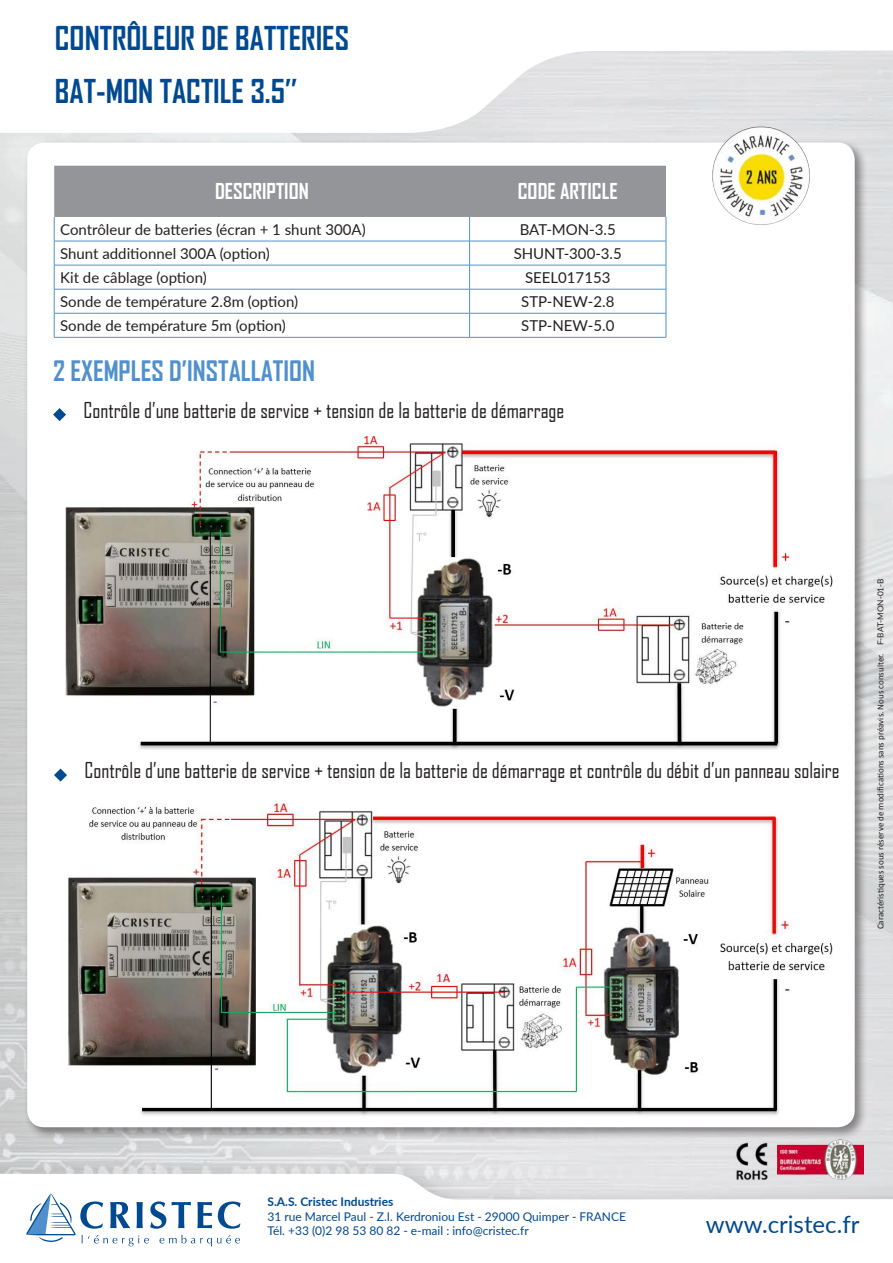
<style>
.page{position:relative;width:893px;height:1263px;background:#fff}
.page>*{position:absolute;margin:0;border:0;box-sizing:border-box;transform-origin:0 0}
.t1{font:700 31.5px/52.8px "Agency FB";color:#014990}
.t2{font:700 27px "Agency FB";color:#5090cc}
.t3{font:24px "Lato";color:#014990}
.t4{font:21px "Agency FB";color:#231f20}
.t5{font:700 21px "Agency FB";color:#fff}
.t6{font:15px "Lato";color:#231f20}
.t7{font:12px/14.4px "Lato";color:#014990}
.t8{font:700 12px "Lato";color:#014990}
.t9{font:9px "Calibri";color:#231f20}
.s1{font-family:"Lato";font-size:8.25px}
</style>
<div class="page">
<img style="left:0;top:133px;width:893px;height:1023px">
<svg style="left:414px;top:50px;width:479px;height:83px;fill:#e2e1e3"></svg>
<div style="left:0;top:1156px;width:893px;height:107px;background:#231f20;opacity:.3"></div>
<svg style="left:0;top:1174px;width:893px;height:89px"></svg>
<img style="left:778px;top:1140px;width:85px;height:39px">
<img style="left:736px;top:1141px;width:33px;height:42px">
<div style="left:23px;top:139px;width:844px;height:1001px;background:#231f20;opacity:.5"></div>
<div style="left:27px;top:143px;width:828px;height:984px;background:#fff;border-radius:17px"></div>
<hr style="left:54px;top:337px;width:416px;height:1px;background:#5090cc">
<hr style="left:470px;top:337px;width:196px;height:1px;background:#5090cc">
<svg style="left:54px;top:166px;width:613px;height:171px"></svg>
<svg style="left:24px;top:1191px;width:217px;height:55px"></svg>
<img style="left:65px;top:436px;width:768px;height:314px">
<img style="left:68px;top:803px;width:765px;height:313px">
<img style="left:702px;top:122px;width:117px;height:103px">
<svg style="left:53px;top:408px;width:13px;height:13px"></svg>
<svg style="left:54px;top:768px;width:13px;height:14px"></svg>
<h1 class="t1" style="left:55px;top:11px;width:296px">CONTRÔLEUR DE BATTERIES<br>BAT-MON TACTILE 3.5’’</h1>
<h3 class="t5" style="left:215px;top:178px;width:95px">DESCRIPTION</h3>
<h3 class="t5" style="left:518px;top:178px;width:101px">CODE ARTICLE</h3>
<p class="t6" style="left:60px;top:219px;width:307px">Contrôleur de batteries (écran + 1 shunt 300A)</p>
<p class="t6" style="left:520px;top:219px;width:98px">BAT-MON-3.5</p>
<p class="t6" style="left:60px;top:243px;width:211px">Shunt additionnel 300A (option)</p>
<p class="t6" style="left:514px;top:243px;width:110px">SHUNT-300-3.5</p>
<p class="t6" style="left:60px;top:267px;width:148px">Kit de câblage (option)</p>
<p class="t6" style="left:525px;top:267px;width:87px">SEEL017153</p>
<p class="t6" style="left:60px;top:291px;width:239px">Sonde de température 2.8m (option)</p>
<p class="t6" style="left:521px;top:291px;width:95px">STP-NEW-2.8</p>
<p class="t6" style="left:60px;top:315px;width:227px">Sonde de température 5m (option)</p>
<p class="t6" style="left:521px;top:315px;width:95px">STP-NEW-5.0</p>
<h2 class="t2" style="left:53px;top:354px;width:263px">2 EXEMPLES D’INSTALLATION</h2>
<h3 class="t4" style="left:84px;top:397px;width:482px">Contrôle d’une batterie de service + tension de la batterie de démarrage</h3>
<h3 class="t4" style="left:85px;top:758px;width:757px">Contrôle d’une batterie de service + tension de la batterie de démarrage et contrôle du débit d’un panneau solaire</h3>
<p class="t9" style="left:875px;top:929px;width:352px;rotate:-90deg">Caractéristiques sous réserve de modifications sans préavis. Nous consulter. <span class="s1">F-BAT-MON-01-B</span></p>
<p class="t8" style="left:267px;top:1193px;width:127px">S.A.S. Cristec Industries</p>
<p class="t7" style="left:267px;top:1208px;width:360px">31 rue Marcel Paul - Z.I. Kerdroniou Est - 29000 Quimper - FRANCE<br>Tél. +33 (0)2 98 53 80 82 - e-mail : info@cristec.fr</p>
<h3 class="t3" style="left:706px;top:1207px;width:155px">www.cristec.fr</h3>
</div>
